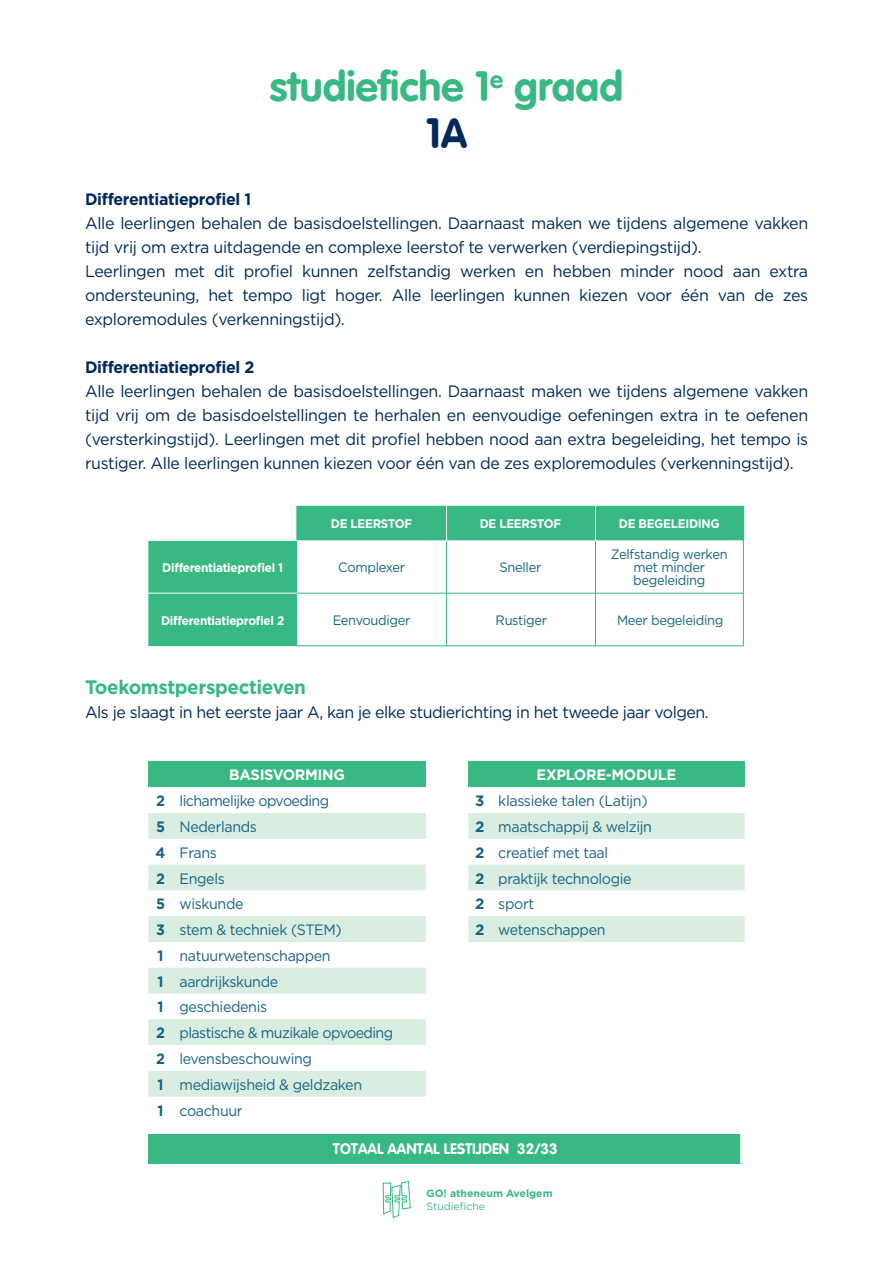
<style>
.page{position:relative;width:893px;height:1263px;background:#fff}
.page>*{position:absolute;margin:0;border:0;box-sizing:border-box;transform-origin:0 0}
.t1{font:41.4px/46.5px "VAG Rounded Bold";color:#38b983;text-align:center}
.t2{font:700 19.5px "Gotham";letter-spacing:-.02em;color:#38b983}
.t3{font:16.5px/24px "Gotham";letter-spacing:-.02em;color:#00285b;text-align:justify}
.t4{font:700 16.5px "Gotham";letter-spacing:-.02em;color:#00285b}
.t5{font:15px "Gotham";letter-spacing:-.025em;color:#166483;scale:.95 1}
.t6{font:700 15px "Gotham";letter-spacing:-.025em;color:#fff}
.t7{font:15px "VAG Rounded Bold";color:#fff}
.t8{font:700 15px "Gotham";color:#166483;scale:.95 1}
.t9{font:700 15px "Gotham";color:#166483}
.body{font:13.65px "Gotham";letter-spacing:-.025em;color:#166483;scale:.95 1}
.body-2{font:700 12.3px "Gotham";letter-spacing:-.025em;color:#fff;scale:.95 1}
.t10{font:700 10.5px "Gotham";color:#38b983}
.t11{font:10.5px "Gotham";color:#38b983}
.s1{color:#00285b}
</style>
<div class="page">
<svg style="left:382px;top:1181px;width:29px;height:37px"></svg>
<div style="left:296px;top:506px;width:448px;height:34px;background:#38b983"></div>
<hr style="left:446px;top:540px;width:1px;height:106px;background:#38b983">
<hr style="left:595px;top:540px;width:1px;height:106px;background:#38b983">
<hr style="left:743px;top:540px;width:1px;height:106px;background:#38b983">
<hr style="left:446px;top:506px;width:1px;height:35px;background:#fff">
<hr style="left:595px;top:506px;width:1px;height:35px;background:#fff">
<hr style="left:296px;top:645px;width:447px;height:1px;background:#38b983">
<hr style="left:296px;top:593px;width:447px;height:1px;background:#38b983">
<div style="left:148px;top:540px;width:149px;height:106px;background:#38b983"></div>
<hr style="left:148px;top:540px;width:149px;height:1px;background:#fff">
<hr style="left:148px;top:593px;width:149px;height:1px;background:#fff">
<div style="left:148px;top:761px;width:278px;height:26px;background:#38b983"></div>
<svg style="left:148px;top:813px;width:278px;height:283px;fill:#d9ede1"></svg>
<div style="left:468px;top:761px;width:277px;height:26px;background:#38b983"></div>
<svg style="left:468px;top:813px;width:277px;height:129px"></svg>
<div style="left:148px;top:1134px;width:594px;height:29px;background:#38b983"></div>
<div style="left:740px;top:1134px;width:5px;height:29px;background:#fff"></div>
<p class="t1" style="left:270px;top:63px;width:355px">studiefiche 1<sup>e</sup> graad<br><span class="s1">1A</span></p>
<p class="t4" style="left:85px;top:188px;width:168px">Differentiatieprofiel 1</p>
<p class="t3" style="left:85px;top:210px;width:725px">Alle leerlingen behalen de basisdoelstellingen. Daarnaast maken we tijdens algemene vakken tijd vrij om extra uitdagende en complexe leerstof te verwerken (verdiepingstijd).</p>
<p class="t3" style="left:85px;top:258px;width:725px">Leerlingen met dit profiel kunnen zelfstandig werken en hebben minder nood aan extra ondersteuning, het tempo ligt hoger. Alle leerlingen kunnen kiezen voor één van de zes exploremodules (verkenningstijd).</p>
<p class="t4" style="left:85px;top:356px;width:171px">Differentiatieprofiel 2</p>
<p class="t3" style="left:85px;top:378px;width:725px">Alle leerlingen behalen de basisdoelstellingen. Daarnaast maken we tijdens algemene vakken tijd vrij om de basisdoelstellingen te herhalen en eenvoudige oefeningen extra in te oefenen (versterkingstijd). Leerlingen met dit profiel hebben nood aan extra begeleiding, het tempo is rustiger. Alle leerlingen kunnen kiezen voor één van de zes exploremodules (verkenningstijd).</p>
<p class="body-2" style="left:162px;top:559px;width:129px">Differentiatieprofiel 1</p>
<p class="body-2" style="left:161px;top:612px;width:131px">Differentiatieprofiel 2</p>
<p class="body-2" style="left:331px;top:516px;width:87px">DE LEERSTOF</p>
<p class="body-2" style="left:480px;top:516px;width:87px">DE LEERSTOF</p>
<p class="body-2" style="left:619px;top:516px;width:108px">DE BEGELEIDING</p>
<p class="body" style="left:338px;top:558px;width:72px">Complexer</p>
<p class="body" style="left:500px;top:558px;width:45px">Sneller</p>
<p class="body" style="left:611px;top:546px;width:124px">Zelfstandig werken</p>
<p class="body" style="left:634px;top:558px;width:77px">met minder</p>
<p class="body" style="left:633px;top:571px;width:78px">begeleiding</p>
<p class="body" style="left:333px;top:612px;width:83px">Eenvoudiger</p>
<p class="body" style="left:496px;top:612px;width:56px">Rustiger</p>
<p class="body" style="left:617px;top:612px;width:113px">Meer begeleiding</p>
<p class="t2" style="left:85px;top:674px;width:223px">Toekomstperspectieven</p>
<p class="t3" style="left:85px;top:699px;width:625px">Als je slaagt in het eerste jaar A, kan je elke studierichting in het tweede jaar volgen.</p>
<p class="t6" style="left:229px;top:765px;width:117px">BASISVORMING</p>
<p class="t8" style="left:156px;top:791px;width:11px">2</p>
<p class="t5" style="left:180px;top:791px;width:159px">lichamelijke opvoeding</p>
<p class="t8" style="left:156px;top:817px;width:11px">5</p>
<p class="t5" style="left:180px;top:817px;width:83px">Nederlands</p>
<p class="t8" style="left:156px;top:842px;width:12px">4</p>
<p class="t5" style="left:180px;top:843px;width:41px">Frans</p>
<p class="t8" style="left:156px;top:868px;width:11px">2</p>
<p class="t5" style="left:180px;top:868px;width:49px">Engels</p>
<p class="t8" style="left:156px;top:894px;width:11px">5</p>
<p class="t5" style="left:180px;top:894px;width:69px">wiskunde</p>
<p class="t8" style="left:156px;top:920px;width:11px">3</p>
<p class="t5" style="left:180px;top:920px;width:172px">stem &amp; techniek (STEM)</p>
<p class="t8" style="left:157px;top:945px;width:8px">1</p>
<p class="t5" style="left:180px;top:946px;width:161px">natuurwetenschappen</p>
<p class="t8" style="left:157px;top:971px;width:8px">1</p>
<p class="t5" style="left:180px;top:972px;width:105px">aardrijkskunde</p>
<p class="t8" style="left:157px;top:997px;width:8px">1</p>
<p class="t5" style="left:180px;top:997px;width:94px">geschiedenis</p>
<p class="t8" style="left:156px;top:1023px;width:11px">2</p>
<p class="t5" style="left:180px;top:1023px;width:226px">plastische &amp; muzikale opvoeding</p>
<p class="t8" style="left:156px;top:1049px;width:11px">2</p>
<p class="t5" style="left:180px;top:1049px;width:141px">levensbeschouwing</p>
<p class="t8" style="left:157px;top:1074px;width:8px">1</p>
<p class="t5" style="left:180px;top:1075px;width:194px">mediawijsheid &amp; geldzaken</p>
<p class="t8" style="left:157px;top:1100px;width:8px">1</p>
<p class="t5" style="left:180px;top:1100px;width:68px">coachuur</p>
<p class="t6" style="left:536px;top:765px;width:141px">EXPLORE-MODULE</p>
<p class="t9" style="left:475px;top:791px;width:11px">3</p>
<p class="t5" style="left:498px;top:791px;width:159px">klassieke talen (Latijn)</p>
<p class="t9" style="left:475px;top:817px;width:11px">2</p>
<p class="t5" style="left:498px;top:817px;width:163px">maatschappij &amp; welzijn</p>
<p class="t9" style="left:475px;top:842px;width:11px">2</p>
<p class="t5" style="left:498px;top:843px;width:117px">creatief met taal</p>
<p class="t9" style="left:475px;top:868px;width:11px">2</p>
<p class="t5" style="left:498px;top:868px;width:142px">praktijk technologie</p>
<p class="t9" style="left:475px;top:894px;width:11px">2</p>
<p class="t5" style="left:498px;top:894px;width:39px">sport</p>
<p class="t9" style="left:475px;top:920px;width:11px">2</p>
<p class="t5" style="left:498px;top:920px;width:114px">wetenschappen</p>
<p class="t7" style="left:333px;top:1140px;width:226px">TOTAAL AANTAL LESTIJDEN 32/33</p>
<p class="t10" style="left:426px;top:1187px;width:128px">GO! atheneum Avelgem</p>
<p class="t11" style="left:426px;top:1199px;width:60px">Studiefiche</p>
</div>
